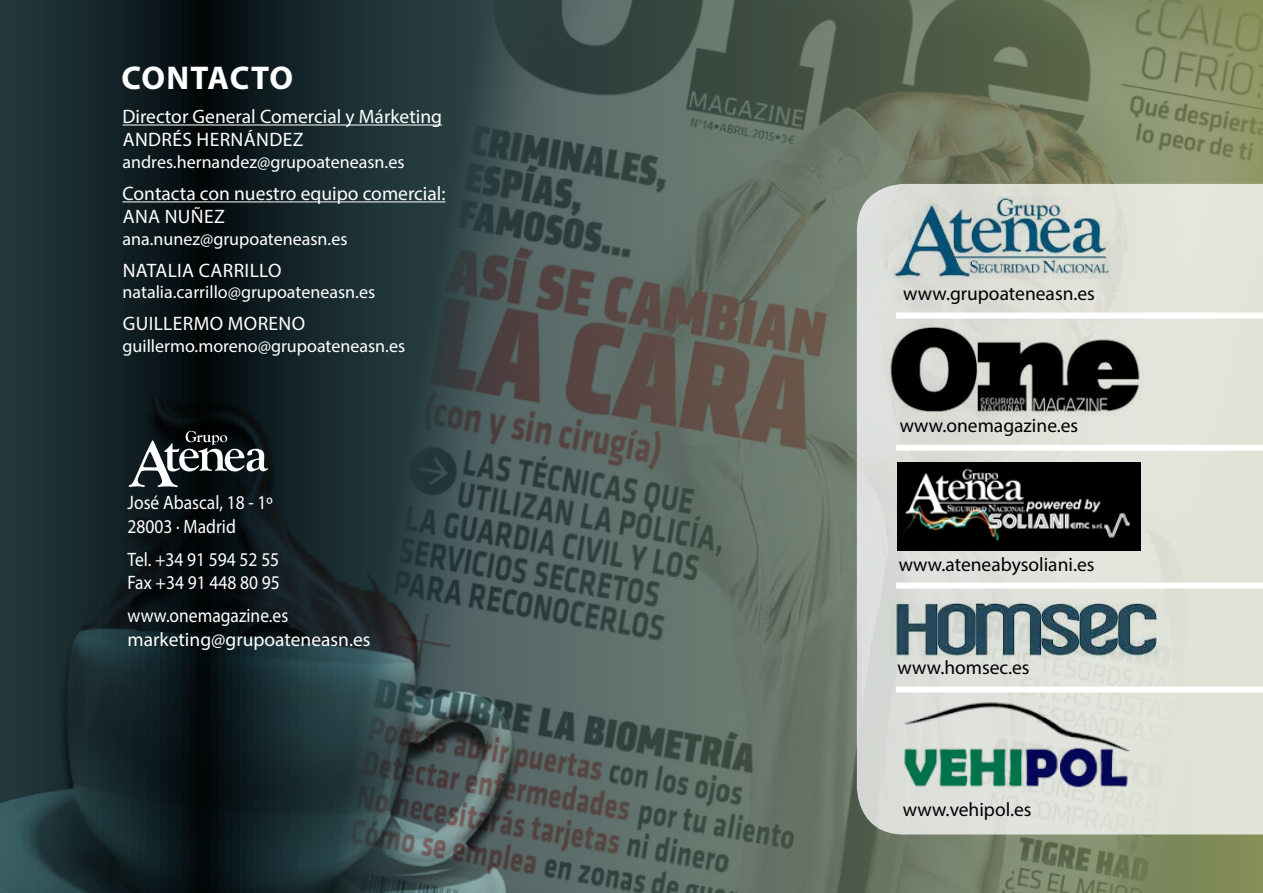
<style>
.page{position:relative;width:1263px;height:893px;background:#fff}
.page>*{position:absolute;margin:0;border:0;box-sizing:border-box;transform-origin:0 0}
.t1{font:700 33px "Myriad Pro";letter-spacing:.015em;color:#fff}
.t2{font:19.5px/23.4px "Myriad Pro";color:#fff;scale:.9 1}
.t3{font:19.5px/23.4px "Myriad Pro";color:#fff}
.t4{font:19.5px "Myriad Pro";color:#000}
.t5{font:19.5px "Myriad Pro";letter-spacing:.02em;color:#fff}
.t6{font:18px "Myriad Pro";color:#fff}
</style>
<div class="page">
<svg style="left:203px;top:0;width:123px;height:384px"></svg>
<div style="left:0;top:0;width:203px;height:893px;background:linear-gradient(to right,#243c41,#050c0f)"></div>
<img style="left:326px;top:0;width:937px;height:893px">
<svg style="left:857px;top:184px;width:406px;height:650px;fill:#e0e3d9"></svg>
<img style="left:876px;top:320px;width:307px;height:108px">
<img style="left:897px;top:462px;width:244px;height:89px">
<img style="left:893px;top:197px;width:217px;height:82px">
<div style="left:896px;top:313px;width:367px;height:6px;background:#fff"></div>
<div style="left:896px;top:445px;width:367px;height:6px;background:#fff"></div>
<img style="left:890px;top:591px;width:276px;height:68px">
<img style="left:868px;top:682px;width:277px;height:124px">
<div style="left:896px;top:583px;width:367px;height:6px;background:#fff"></div>
<div style="left:896px;top:687px;width:367px;height:6px;background:#fff"></div>
<img style="left:0;top:384px;width:669px;height:509px">
<svg style="left:129px;top:431px;width:139px;height:56px"></svg>
<hr style="left:122px;top:125px;width:320px;height:1px;background:#fff">
<hr style="left:122px;top:201px;width:324px;height:1px;background:#fff">
<h1 class="t1" style="left:122px;top:56px;width:173px">CONTACTO</h1>
<p class="t3" style="left:122px;top:105px;width:321px">Director General Comercial y Márketing andrés hernández</p>
<p class="t6" style="left:122px;top:151px;width:283px">andres.hernandez@grupoateneasn.es</p>
<p class="t3" style="left:122px;top:181px;width:325px">Contacta con nuestro equipo comercial:<br>Ana Nuñez</p>
<p class="t6" style="left:122px;top:228px;width:226px">ana.nunez@grupoateneasn.es</p>
<p class="t5" style="left:123px;top:258px;width:160px">NATALIA CARRILLO</p>
<p class="t6" style="left:122px;top:281px;width:254px">natalia.carrillo@grupoateneasn.es</p>
<p class="t5" style="left:123px;top:312px;width:181px">Guillermo Moreno</p>
<p class="t6" style="left:122px;top:335px;width:284px">guillermo.moreno@grupoateneasn.es</p>
<p class="t2" style="left:128px;top:491px;width:163px">José Abascal, 18 - 1º<br>28003 · Madrid</p>
<p class="t2" style="left:128px;top:547px;width:171px">Tel. +34 91 594 52 55<br>Fax +34 91 448 80 95</p>
<p class="t2" style="left:128px;top:604px;width:271px">www.onemagazine.es marketing@grupoateneasn.es</p>
<p class="t4" style="left:903px;top:281px;width:193px">www.grupoateneasn.es</p>
<p class="t4" style="left:900px;top:414px;width:180px">www.onemagazine.es</p>
<p class="t4" style="left:899px;top:552px;width:197px">www.ateneabysoliani.es</p>
<p class="t4" style="left:898px;top:655px;width:133px">www.homsec.es</p>
<p class="t4" style="left:903px;top:798px;width:130px">www.vehipol.es</p>
</div>
